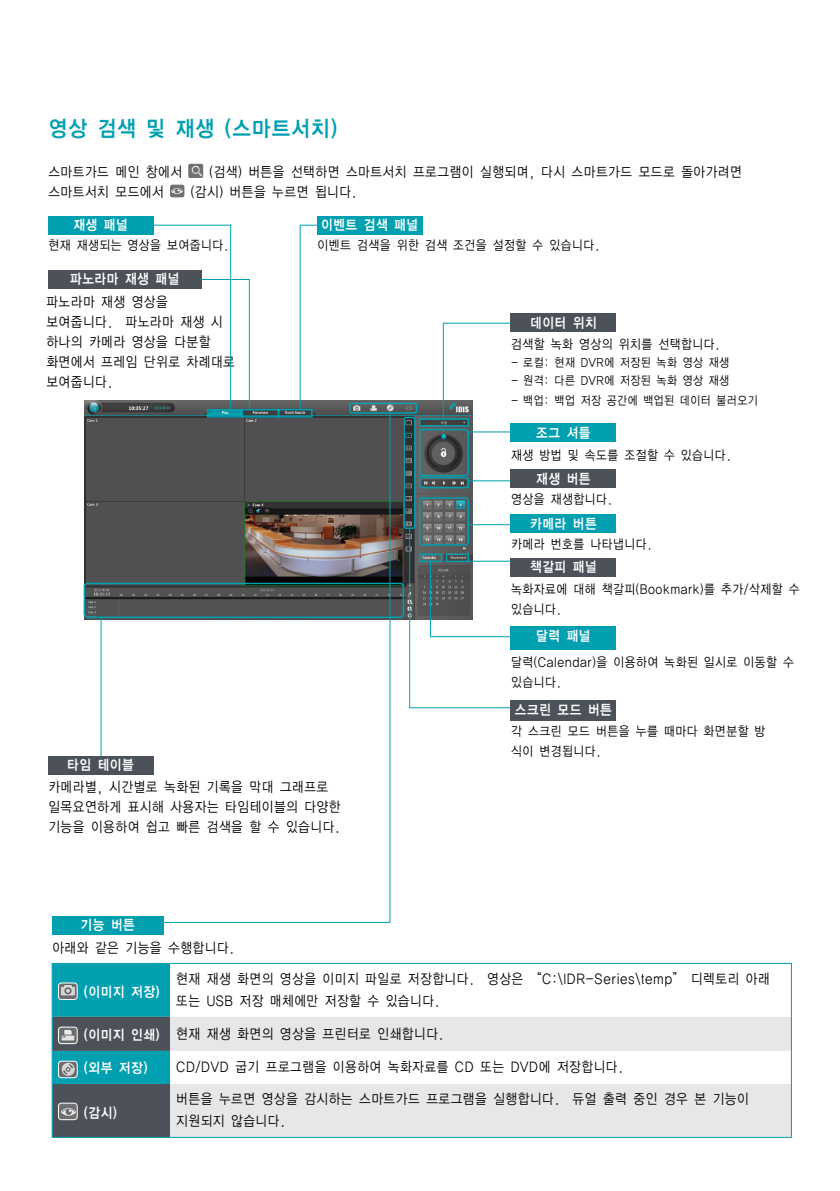
<style>
.page{position:relative;width:840px;height:1191px;background:#fff}
.page>*{position:absolute;margin:0;border:0;box-sizing:border-box;transform-origin:0 0}
.t1{font:22px "YDYGO34";letter-spacing:-.01em;color:#00a0b1;scale:.9 1}
.t2{font:14px/20px "YDYGO32";letter-spacing:-.01em;color:#000;scale:.88 1}
.t3{font:14px "YDYGO34";letter-spacing:-.01em;color:#fff;scale:.88 1}
.t4{font:13px/20px "YDYGO32";letter-spacing:-.01em;color:#000;scale:.88 1}
.t5{font:12px "YDYGO32";letter-spacing:-.01em;color:#000;scale:.88 1}
.s1{font-family:"YDYGO34";color:#fff}
</style>
<div class="page">
<img style="left:188px;top:164px;width:15px;height:14px">
<img style="left:170px;top:185px;width:14px;height:12px">
<div style="left:510px;top:313px;width:105px;height:19px;background:#4d525a"></div>
<div style="left:48px;top:216px;width:105px;height:18px;background:#00a0b1"></div>
<div style="left:48px;top:270px;width:153px;height:18px;background:#4d525a"></div>
<div style="left:317px;top:216px;width:105px;height:18px;background:#00a0b1"></div>
<div style="left:510px;top:469px;width:105px;height:19px;background:#4d525a"></div>
<div style="left:510px;top:626px;width:105px;height:24px;background:#00a0b1"></div>
<div style="left:510px;top:514px;width:105px;height:19px;background:#00a0b1"></div>
<div style="left:48px;top:756px;width:105px;height:18px;background:#4d525a"></div>
<svg style="left:53px;top:964px;width:117px;height:172px;background:#277985"></svg>
<svg style="left:170px;top:1017px;width:620px;height:119px;fill:#e6e7e8"></svg>
<hr style="left:52px;top:963px;width:118px;height:1px;background:#00a0b1">
<hr style="left:52px;top:964px;width:1px;height:52px;background:#00a0b1">
<hr style="left:170px;top:963px;width:621px;height:1px;background:#00a0b1">
<hr style="left:790px;top:964px;width:1px;height:52px;background:#00a0b1">
<hr style="left:52px;top:1016px;width:1px;height:35px;background:#00a0b1">
<hr style="left:790px;top:1016px;width:1px;height:35px;background:#00a0b1">
<hr style="left:52px;top:1051px;width:1px;height:33px;background:#00a0b1">
<hr style="left:790px;top:1051px;width:1px;height:33px;background:#00a0b1">
<hr style="left:52px;top:1084px;width:1px;height:52px;background:#00a0b1">
<hr style="left:790px;top:1084px;width:1px;height:52px;background:#00a0b1">
<hr style="left:52px;top:1136px;width:118px;height:1px;background:#00a0b1">
<hr style="left:170px;top:1136px;width:621px;height:1px;background:#00a0b1">
<img style="left:58px;top:984px;width:19px;height:15px">
<div style="left:58px;top:982px;width:19px;height:17px;border:1px solid #fff;border-radius:3px"></div>
<img style="left:60px;top:1028px;width:15px;height:14px">
<div style="left:58px;top:1026px;width:19px;height:18px;border:1px solid #fff;border-radius:3px"></div>
<img style="left:58px;top:1061px;width:19px;height:15px">
<div style="left:58px;top:1061px;width:19px;height:17px;border:1px solid #fff;border-radius:3px"></div>
<img style="left:60px;top:1104px;width:15px;height:14px">
<div style="left:58px;top:1102px;width:19px;height:18px;border:1px solid #fff;border-radius:3px"></div>
<div style="left:52px;top:915px;width:111px;height:19px;background:#00a0b1"></div>
<div style="left:510px;top:423px;width:105px;height:19px;background:#00a0b1"></div>
<div style="left:510px;top:558px;width:105px;height:18px;background:#4d525a"></div>
<img style="left:84px;top:400px;width:388px;height:219px">
<div style="left:349px;top:403px;width:68px;height:11px;border:2px solid #00a0b1;border-radius:2px"></div>
<div style="left:84px;top:583px;width:320px;height:35px;border:2px solid #00a0b1;border-radius:3px"></div>
<div style="left:418px;top:429px;width:50px;height:47px;border:2px solid #00a0b1;border-radius:3px"></div>
<div style="left:418px;top:497px;width:50px;height:49px;border:2px solid #00a0b1;border-radius:3px"></div>
<div style="left:418px;top:477px;width:50px;height:11px;border:2px solid #00a0b1;border-radius:2px"></div>
<div style="left:403px;top:417px;width:12px;height:112px;border:2px solid #00a0b1;border-radius:2px"></div>
<hr style="left:100px;top:617px;width:1px;height:139px;background:#00a0b1">
<hr style="left:468px;top:431px;width:42px;height:1px;background:#00a0b1">
<hr style="left:468px;top:480px;width:42px;height:1px;background:#00a0b1">
<hr style="left:468px;top:524px;width:42px;height:1px;background:#00a0b1">
<svg style="left:418px;top:322px;width:93px;height:105px"></svg>
<svg style="left:408px;top:527px;width:108px;height:182px"></svg>
<svg style="left:162px;top:411px;width:228px;height:512px"></svg>
<svg style="left:152px;top:224px;width:166px;height:194px"></svg>
<div style="left:510px;top:700px;width:105px;height:21px;background:#4d525a"></div>
<h1 class="t1" style="left:48px;top:114px;width:323px">영상 검색 및 재생 (스마트서치)</h1>
<p class="t2" style="left:48px;top:161px;width:154px">스마트가드 메인 창에서</p>
<p class="t2" style="left:209px;top:161px;width:607px">(검색) 버튼을 선택하면 스마트서치 프로그램이 실행되며, 다시 스마트가드 모드로 돌아가려면</p>
<p class="t2" style="left:48px;top:181px;width:133px">스마트서치 모드에서</p>
<p class="t2" style="left:190px;top:181px;width:191px">(감시) 버튼을 누르면 됩니다.</p>
<p class="t3" style="left:73px;top:216px;width:64px">재생 패널</p>
<p class="t4" style="left:48px;top:235px;width:207px">현재 재생되는 영상을 보여줍니다.</p>
<p class="t3" style="left:70px;top:269px;width:126px">파노라마 재생 패널</p>
<p class="t2" style="left:46px;top:291px;width:216px">파노라마 재생 영상을 보여줍니다. 파노라마 재생 시 하나의 카메라 영상을 다분할 화면에서 프레임 단위로 차례대로 보여줍니다.</p>
<p class="t3" style="left:320px;top:216px;width:112px">이벤트 검색 패널</p>
<p class="t4" style="left:317px;top:235px;width:323px">이벤트 검색을 위한 검색 조건을 설정할 수 있습니다.</p>
<p class="t3" style="left:529px;top:313px;width:78px">데이터 위치</p>
<p class="t4" style="left:510px;top:334px;width:239px">검색할 녹화 영상의 위치를 선택합니다.</p>
<p class="t5" style="left:510px;top:355px;width:250px">- 로컬: 현재 DVR에 저장된 녹화 영상 재생</p>
<p class="t5" style="left:510px;top:373px;width:250px">- 원격: 다른 DVR에 저장된 녹화 영상 재생</p>
<p class="t5" style="left:510px;top:393px;width:282px">- 백업: 백업 저장 공간에 백업된 데이터 불러오기</p>
<p class="t3" style="left:535px;top:423px;width:64px">조그 셔틀</p>
<p class="t4" style="left:510px;top:444px;width:252px">재생 방법 및 속도를 조절할 수 있습니다.</p>
<p class="t3" style="left:535px;top:469px;width:64px">재생 버튼</p>
<p class="t4" style="left:510px;top:488px;width:117px">영상을 재생합니다.</p>
<p class="t3" style="left:529px;top:514px;width:78px">카메라 버튼</p>
<p class="t4" style="left:510px;top:533px;width:162px">카메라 번호를 나타냅니다.</p>
<p class="t3" style="left:529px;top:557px;width:78px">책갈피 패널</p>
<p class="t4" style="left:510px;top:579px;width:329px">녹화자료에 대해 책갈피(Bookmark)를 추가/삭제할 수 있습니다.</p>
<p class="t3" style="left:535px;top:626px;width:64px">달력 패널</p>
<p class="t4" style="left:510px;top:652px;width:323px">달력(Calendar)을 이용하여 녹화된 일시로 이동할 수 있습니다.</p>
<p class="t3" style="left:67px;top:756px;width:78px">타임 테이블</p>
<p class="t2" style="left:48px;top:775px;width:334px">카메라별, 시간별로 녹화된 기록을 막대 그래프로 일목요연하게 표시해 사용자는 타임테이블의 다양한 기능을 이용하여 쉽고 빠른 검색을 할 수 있습니다.</p>
<p class="t3" style="left:80px;top:915px;width:64px">기능 버튼</p>
<p class="t2" style="left:52px;top:937px;width:209px">아래와 같은 기능을 수행합니다.</p>
<p class="t3" style="left:514px;top:700px;width:112px">스크린 모드 버튼</p>
<p class="t4" style="left:510px;top:721px;width:291px">각 스크린 모드 버튼을 누를 때마다 화면분할 방 식이 변경됩니다.</p>
<p class="t2" style="left:176px;top:967px;width:676px;line-height:22px">현재 재생 화면의 영상을 이미지 파일로 저장합니다. 영상은 “C:\IDR-Series\temp” 디렉토리 아래 또는 USB 저장 매체에만 저장할 수 있습니다.</p>
<p class="t2" style="left:83px;top:1022px;width:411px"><span class="s1">(이미지 인쇄)</span> 현재 재생 화면의 영상을 프린터로 인쇄합니다.</p>
<p class="t3" style="left:83px;top:1058px;width:75px">(외부 저장)</p>
<p class="t2" style="left:176px;top:1056px;width:510px">CD/DVD 굽기 프로그램을 이용하여 녹화자료를 CD 또는 DVD에 저장합니다.</p>
<p class="t3" style="left:83px;top:1103px;width:40px">(감시)</p>
<p class="t3" style="left:83px;top:982px;width:89px">(이미지 저장)</p>
<p class="t2" style="left:176px;top:1087px;width:652px;line-height:22px">버튼을 누르면 영상을 감시하는 스마트가드 프로그램을 실행합니다. 듀얼 출력 중인 경우 본 기능이 지원되지 않습니다.</p>
</div>
